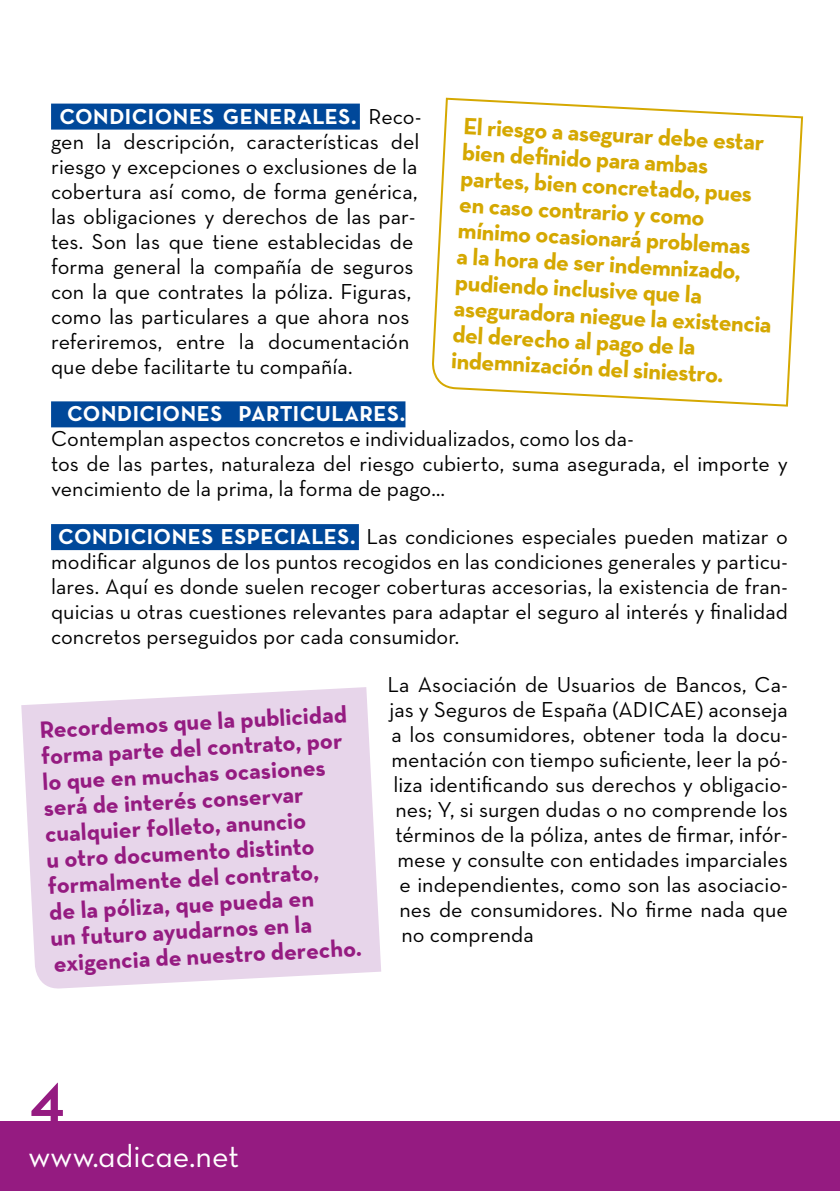
<style>
.page{position:relative;width:840px;height:1191px;background:#fff}
.page>*{position:absolute;margin:0;border:0;box-sizing:border-box;transform-origin:0 0}
.t1{font:700 72px "Neutra Disp";color:#951b81}
.t2{font:32px "Neutra Text Book Alt";color:#fff}
.Destacado{font:700 24px/26px "Neutra Text";color:#d5a801}
.Destacado-2{font:700 24px/26px "Neutra Text";color:#951b81}
.Párrafo_normal{font:22px/25px "Neutra Text";color:#000}
.s1{font-weight:700;color:#fff}
</style>
<div class="page">
<div style="left:0;top:1121px;width:839px;height:70px;background:#951b81"></div>
<div style="left:51px;top:104px;width:308px;height:26px;background:#00489a"></div>
<div style="left:51px;top:401px;width:354px;height:26px;background:#00489a"></div>
<div style="left:51px;top:524px;width:308px;height:26px;background:#00489a"></div>
<svg style="left:432px;top:97px;width:371px;height:310px"></svg>
<svg style="left:21px;top:687px;width:360px;height:302px;background:#e9d9ec"></svg>
<p class="Párrafo_normal" style="left:51px;top:103px;width:372px;text-indent:8px"><span class="s1">CONDICIONES GENERALES.</span> Reco&shy;gen la descripción, características del riesgo y excepciones o exclusiones de la cobertura así como, de forma genérica, las obligaciones y derechos de las par&shy;tes. Son las que tiene establecidas de forma general la compañía de seguros con la que contrates la póliza. Figuras, como las particulares a que ahora nos referiremos, entre la documentación que debe facilitarte tu compañía.</p>
<p class="Párrafo_normal" style="left:51px;top:401px;width:737px;text-indent:16px"><span class="s1">CONDICIONES PARTICULARES.<br></span>Contemplan aspectos concretos e individualizados, como los da-<br>tos de las partes, naturaleza del riesgo cubierto, suma asegurada, el importe y vencimiento de la prima, la forma de pago…</p>
<p class="Párrafo_normal" style="left:51px;top:524px;width:738px;text-align:justify;text-indent:7px"><span class="s1">CONDICIONES ESPECIALES.</span> Las condiciones especiales pueden matizar o modificar algunos de los puntos recogidos en las condiciones generales y particu&shy;lares. Aquí es donde suelen recoger coberturas accesorias, la existencia de fran&shy;quicias u otras cuestiones relevantes para adaptar el seguro al interés y finalidad concretos perseguidos por cada consumidor.</p>
<p class="Párrafo_normal" style="left:387px;top:671px;width:402px">La Asociación de Usuarios de Bancos, Ca-</p>
<p class="Párrafo_normal" style="left:389px;top:696px;width:399px">jas y Seguros de España (ADICAE) aconseja</p>
<p class="Párrafo_normal" style="left:391px;top:721px;width:398px">a los consumidores, obtener toda la docu-</p>
<p class="Párrafo_normal" style="left:391px;top:746px;width:398px">mentación con tiempo suficiente, leer la pó-</p>
<p class="Párrafo_normal" style="left:393px;top:771px;width:396px">liza identificando sus derechos y obligacio-</p>
<p class="Párrafo_normal" style="left:395px;top:796px;width:393px">nes; Y, si surgen dudas o no comprende los</p>
<p class="Párrafo_normal" style="left:395px;top:821px;width:394px">términos de la póliza, antes de firmar, infór-</p>
<p class="Párrafo_normal" style="left:397px;top:846px;width:391px">mese y consulte con entidades imparciales</p>
<p class="Párrafo_normal" style="left:399px;top:871px;width:390px">e independientes, como son las asociacio-</p>
<p class="Párrafo_normal" style="left:399px;top:896px;width:390px">nes de consumidores. No firme nada que</p>
<p class="Párrafo_normal" style="left:401px;top:921px;width:134px">no comprenda</p>
<p class="Destacado" style="left:464px;top:113px;width:319px;rotate:3deg">El riesgo a asegurar debe estar bien defi nido para ambas partes, bien concretado, pues en caso contrario y como mínimo ocasionará problemas<br>a la hora de ser indemnizado, pudiendo inclusive que la aseguradora niegue la existencia del derecho al pago de la indemnización del siniestro.</p>
<p class="Destacado-2" style="left:39px;top:716px;width:311px;rotate:-3deg">Recordemos que la publicidad forma parte del contrato, por lo que en muchas ocasiones será de interés conservar cualquier folleto, anuncio<br>u otro documento distinto formalmente del contrato,<br>de la póliza, que pueda en<br>un futuro ayudarnos en la exigencia de nuestro derecho.</p>
<h1 class="t1" style="left:30px;top:1057px;width:36px">4</h1>
<h2 class="t2" style="left:28px;top:1137px;width:212px">www.adicae.net</h2>
</div>
